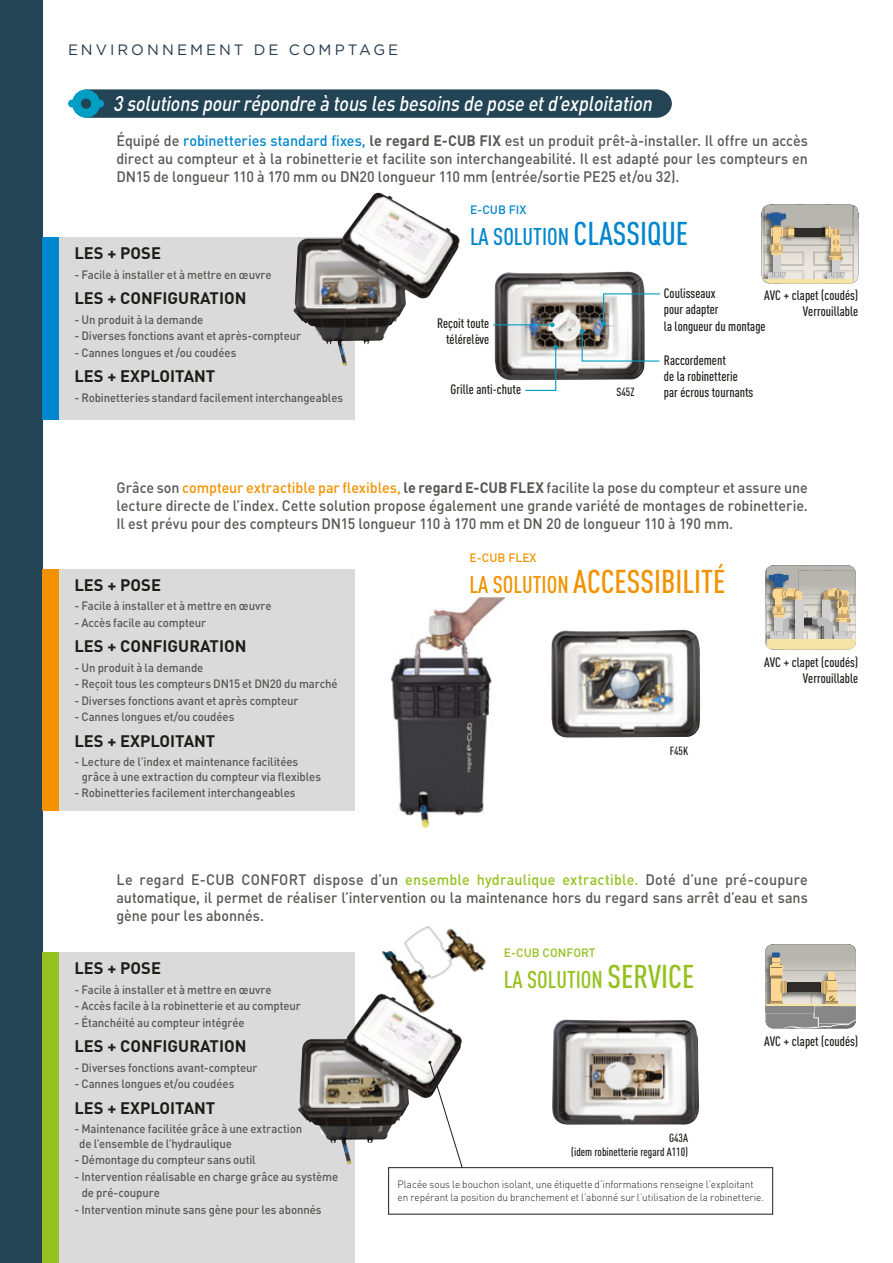
<style>
.page{position:relative;width:893px;height:1263px;background:#fff}
.page>*{position:absolute;margin:0;border:0;box-sizing:border-box;transform-origin:0 0}
.t1{font:500 32.55px "DIN Cond";color:#f39200}
.t2{font:500 24px "DIN Cond";color:#0086ce}
.t3{font:500 24px "DIN Cond";color:#95c11f}
.t4{font:italic 500 21px "DIN";color:#fff;scale:.85 1}
.t5{font:700 16.5px "DIN";color:#1d1d1b}
.t6{font:500 15px/18px "DIN";letter-spacing:-.005em;color:#575756;text-align:justify;scale:.95 1}
.t7{font:500 15px "DIN";letter-spacing:-.005em;color:#f39200;scale:.95 1}
.t8{font:500 15px "DIN";letter-spacing:-.005em;color:#0086ce;scale:.95 1}
.t9{font:15px "Gotham";letter-spacing:.2em;color:#23394c}
.t10{font:500 13.5px/16.2px "DIN Cond";color:#1d1d1b;text-align:right}
.t11{font:500 12px/14.4px "DIN";letter-spacing:-.01em;color:#575756;scale:.95 1}
.t12{font:500 12px "DIN";color:#95c11f}
.t13{font:500 12px "DIN";color:#f39200}
.t14{font:500 12px "DIN";color:#0086ce}
.t15{font:500 11.7px/14.1px "DIN Cond";color:#1d1d1b;text-align:right}
.t16{font:300 10.5px/12.6px "DIN";letter-spacing:-.005em;color:#1d1d1b;scale:.95 1}
.s1{color:#575756}
.s2{font-weight:700;color:#575756}
.s3{font-weight:700}
.s4{font-size:32.55px}
.s5{font-size:24px}
.s6{color:#95c11f}
</style>
<div class="page">
<img style="left:391px;top:597px;width:115px;height:232px">
<div style="left:0;top:0;width:43px;height:1263px;background:#245"></div>
<svg style="left:68px;top:89px;width:604px;height:29px;background:#294d5f"></svg>
<div style="left:59px;top:237px;width:295px;height:183px;background:#dadada"></div>
<div style="left:43px;top:237px;width:16px;height:183px;background:#0086ce"></div>
<div style="left:59px;top:569px;width:295px;height:242px;background:#dadada"></div>
<div style="left:43px;top:569px;width:16px;height:242px;background:#f39200"></div>
<div style="left:59px;top:952px;width:295px;height:311px;background:#dadada"></div>
<div style="left:43px;top:952px;width:16px;height:311px;background:#95c11f"></div>
<img style="left:293px;top:193px;width:167px;height:173px">
<svg style="left:762px;top:205px;width:97px;height:78px;background:#bfbaaf"></svg>
<hr style="left:764px;top:279px;width:89px;height:4px;background:#f6e4a7">
<svg style="left:765px;top:565px;width:91px;height:81px;background:#bab4a9"></svg>
<div style="left:767px;top:639px;width:89px;height:10px;background:#f6e4a7"></div>
<svg style="left:765px;top:944px;width:91px;height:85px;background:#afa99e"></svg>
<hr style="left:766px;top:1004px;width:90px;height:2px;background:#f6e4a7">
<img style="left:495px;top:271px;width:150px;height:109px">
<img style="left:298px;top:994px;width:164px;height:171px">
<img style="left:381px;top:926px;width:105px;height:88px">
<svg style="left:524px;top:345px;width:34px;height:46px"></svg>
<img style="left:580px;top:293px;width:80px;height:69px">
<hr style="left:493px;top:324px;width:59px;height:1px;background:#009dc5">
<svg style="left:550px;top:323px;width:5px;height:4px"></svg>
<div style="left:388px;top:1167px;width:385px;height:47px;border:1px solid #1d1d1b"></div>
<img style="left:551px;top:630px;width:149px;height:107px">
<img style="left:552px;top:1019px;width:147px;height:106px">
<svg style="left:428px;top:1061px;width:35px;height:108px"></svg>
<p class="t9" style="left:68px;top:40px;width:332px">ENVIRONNEMENT DE COMPTAGE</p>
<h3 class="t4" style="left:113px;top:89px;width:641px">3 solutions pourrépondre à tous les besoins de pose etd’exploitation</h3>
<p class="t8" style="left:117px;top:131px;width:360px"><span class="s1">Équipé de</span> robinetteries standard fixes, <span class="s2">LE REGARD E-CUB</span></p>
<p class="t6" style="left:117px;top:131px;width:729px;text-indent:363px"><span class="s3">FIX</span> est un produit prêt-à-installer. Il offre un accès direct au compteur et à la robinetterie et facilite son interchangeabilité. Il est adapté pour les compteurs en DN15 de longueur 110 à 170 mm ou DN20 longueur 110 mm (entrée/sortie PE25 et/ou 32).</p>
<p class="t14" style="left:470px;top:202px;width:58px">E-CUB FIX</p>
<h3 class="t5" style="left:74px;top:242px;width:88px">LES + POSE</h3>
<p class="t11" style="left:74px;top:267px;width:209px">- Facile à installer et à mettre en œuvre</p>
<h3 class="t5" style="left:74px;top:287px;width:174px">LES + CONFIGURATION</h3>
<p class="t11" style="left:74px;top:312px;width:137px">- Un produit à la demande</p>
<p class="t11" style="left:74px;top:328px;width:240px">- Diverses fonctions avant et après-compteur</p>
<p class="t11" style="left:74px;top:345px;width:172px">- Cannes longues et /ou coudées</p>
<h3 class="t5" style="left:74px;top:365px;width:142px">LES + EXPLOITANT</h3>
<p class="t11" style="left:74px;top:390px;width:284px">- Robinetteries standard facilement interchangeables</p>
<h2 class="t2" style="left:470px;top:222px;width:220px">La solution <span class="s4">Classique</span></h2>
<p class="t10" style="left:437px;top:315px;width:54px">Reçoit toute télérelève</p>
<p class="t10" style="left:450px;top:381px;width:72px">Grille anti-chute</p>
<p class="t15" style="left:616px;top:385px;width:19px">S45Z</p>
<p class="t10" style="left:664px;top:285px;width:103px;text-align:left">Coulisseaux<br>pour adapter<br>la longueur du montage</p>
<p class="t10" style="left:664px;top:352px;width:91px;text-align:left">Raccordement<br>de la robinetterie par écrous tournants</p>
<p class="t10" style="left:764px;top:287px;width:96px">AVC + clapet (coudés)<br>Verrouillable</p>
<p class="t7" style="left:117px;top:478px;width:393px"><span class="s1">Grâce son</span> compteur extractible par flexibles, <span class="s2">LE REGARD E-CUB</span></p>
<p class="t6" style="left:116px;top:478px;width:729px;text-indent:393px"><span class="s3">FLEX</span> facilite la pose du compteur et assure une lecture directe de l’index. Cette solution propose également une grande variété de montages de robinetterie.<br>Il est prévu pour des compteurs DN15 longueur 110 à 170 mm et DN 20 de longueur 110 à 190 mm.</p>
<h3 class="t5" style="left:74px;top:574px;width:88px">LES + POSE</h3>
<p class="t11" style="left:74px;top:598px;width:209px">- Facile à installer et à mettre en œuvre</p>
<p class="t11" style="left:74px;top:615px;width:140px">- Accès facile au compteur</p>
<h3 class="t5" style="left:74px;top:635px;width:174px">LES + CONFIGURATION</h3>
<p class="t11" style="left:74px;top:660px;width:137px">- Un produit à la demande</p>
<p class="t11" style="left:74px;top:676px;width:279px">- Reçoit tous les compteurs DN15 et DN20 du marché</p>
<p class="t11" style="left:74px;top:693px;width:237px">- Diverses fonctions avant et après compteur</p>
<p class="t11" style="left:74px;top:709px;width:170px">- Cannes longues et/ou coudées</p>
<h3 class="t5" style="left:74px;top:730px;width:142px">LES + EXPLOITANT</h3>
<p class="t11" style="left:82px;top:754px;width:253px;text-indent:-7px">- Lecture de l’index et maintenance facilitées grâce à une extraction du compteur via flexibles</p>
<p class="t11" style="left:74px;top:785px;width:234px">- Robinetteries facilement interchangeables</p>
<p class="t13" style="left:470px;top:550px;width:68px">E-CUB FLEX</p>
<h1 class="t1" style="left:470px;top:562px;width:257px"><span class="s5">La solution</span> ACCESSI BILITÉ</h1>
<p class="t15" style="left:670px;top:744px;width:20px">F45K</p>
<p class="t10" style="left:764px;top:654px;width:96px">AVC + clapet (coudés)<br>Verrouillable</p>
<p class="t6" style="left:116px;top:869px;width:729px">Le regard E-CUB CONFORT dispose d’un <span class="s6">ensemble hydraulique extractible.</span> Doté d’une pré-coupure automatique, il permet de réaliser l’intervention ou la maintenance hors du regard sans arrêt d’eau et sans gène pour les abonnés.</p>
<h3 class="t5" style="left:74px;top:957px;width:88px">LES + POSE</h3>
<p class="t11" style="left:74px;top:982px;width:209px">- Facile à installer et à mettre en œuvre</p>
<p class="t11" style="left:74px;top:998px;width:240px">- Accès facile à la robinetterie et au compteur</p>
<p class="t11" style="left:74px;top:1015px;width:181px">- Étanchéité au compteur intégrée</p>
<h3 class="t5" style="left:74px;top:1035px;width:174px">LES + CONFIGURATION</h3>
<p class="t11" style="left:74px;top:1060px;width:194px">- Diverses fonctions avant-compteur</p>
<p class="t11" style="left:74px;top:1076px;width:170px">- Cannes longues et/ou coudées</p>
<h3 class="t5" style="left:74px;top:1097px;width:142px">LES + EXPLOITANT</h3>
<p class="t11" style="left:79px;top:1121px;width:236px;text-indent:-5px">- Maintenance facilitée grâce à une extraction de l’ensemble de l’hydraulique</p>
<p class="t11" style="left:74px;top:1152px;width:192px">- Démontage du compteur sans outil</p>
<p class="t11" style="left:82px;top:1168px;width:271px;line-height:16.5px;text-indent:-7px">- Intervention réalisable en charge grâce au système de pré-coupure</p>
<p class="t11" style="left:74px;top:1202px;width:262px">- Intervention minute sans gène pour les abonnés</p>
<p class="t12" style="left:504px;top:945px;width:93px">E-CUB CONFORT</p>
<h2 class="t3" style="left:504px;top:965px;width:189px">La solution <span class="s4">SERVICE</span></h2>
<p class="t15" style="left:571px;top:1130px;width:118px">G43A<br>(idem robinetterie regard A110)</p>
<p class="t10" style="left:764px;top:1033px;width:96px">AVC + clapet (coudés)</p>
<p class="t16" style="left:398px;top:1178px;width:387px">Placée sous le bouchon isolant, une étiquette d’informations renseigne l’exploitant en repérant la position du branchement et l’abonné sur l’utilisation de la robinetterie.</p>
</div>
